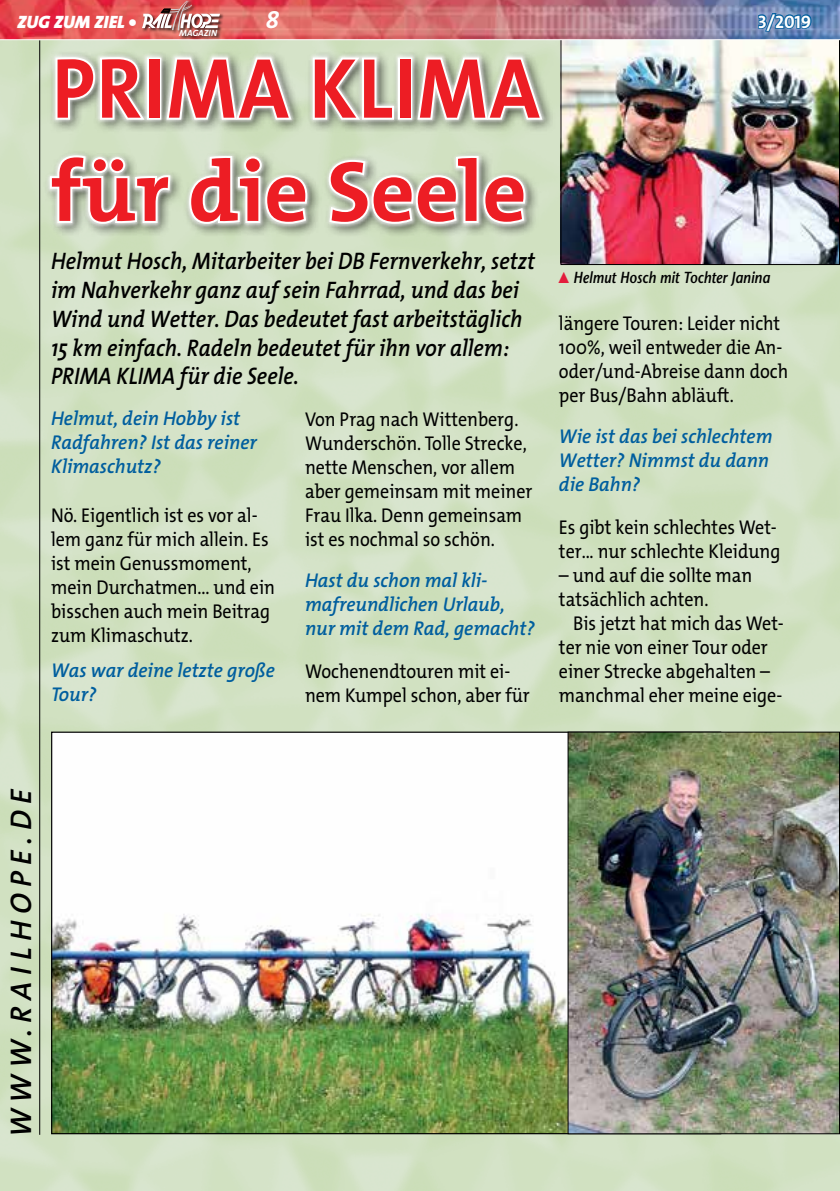
<style>
.page{position:relative;width:840px;height:1191px;background:#fff}
.page>*{position:absolute;margin:0;border:0;box-sizing:border-box;transform-origin:0 0}
.t1{font:700 86px/103.2px "The Mix Os F";letter-spacing:.01em;color:#ed1d24;scale:.93 1}
.t2{font:italic 600 30px "The Mix Os F";letter-spacing:.22em;color:#000}
.t3{font:italic 600 24px/28.8px "The Mix Os F";color:#000;scale:.9 1}
.t4{font:italic 700 24px "The Mix Os F";color:#fff}
.t5{font:20px/24px "The Mix Os F";color:#000;scale:.9 1}
.t6{font:italic 600 20px/24px "The Mix Os F";color:#005e9e;scale:.95 1}
.t7{font:italic 900 18px "The Mix";color:#fff}
.t8{font:700 18px "The Mix Os F";color:#fff}
.t9{font:italic 600 16px "Stone Sans";color:#000;scale:.85 1}
.t10{font:italic 700 9px "The Mix Os F";color:#fff}
</style>
<div class="page">
<img style="left:0;top:40px;width:839px;height:1151px">
<hr style="left:39px;top:40px;width:1px;height:1094px;background:#000">
<div style="left:43px;top:50px;width:513px;height:188px;background:#000;opacity:.75"></div>
<div style="left:46px;top:53px;width:500px;height:175px;background:#fff;opacity:.75"></div>
<svg style="left:310px;top:56px;width:86px;height:67px"></svg>
<div style="left:397px;top:58px;width:15px;height:62px;border:4px solid #fff"></div>
<svg style="left:415px;top:40px;width:129px;height:83px"></svg>
<svg style="left:48px;top:153px;width:124px;height:73px"></svg>
<svg style="left:187px;top:154px;width:122px;height:72px"></svg>
<svg style="left:326px;top:154px;width:201px;height:72px"></svg>
<img style="left:562px;top:40px;width:275px;height:223px">
<div style="left:560px;top:34px;width:279px;height:231px;border:1px solid #000"></div>
<img style="left:53px;top:733px;width:514px;height:399px">
<img style="left:569px;top:733px;width:268px;height:399px">
<div style="left:567px;top:731px;width:272px;height:403px;border:1px solid #000"></div>
<img style="left:0;top:0;width:839px;height:39px">
<svg style="left:756px;top:11px;width:56px;height:22px"></svg>
<hr style="left:0;top:39px;width:839px;height:1px;background:#fff">
<svg style="left:53px;top:1px;width:241px;height:122px"></svg>
<svg style="left:558px;top:272px;width:10px;height:11px"></svg>
<p class="t7" style="left:17px;top:6px;width:121px">ZUG ZUM ZIEL •</p>
<p class="t4" style="left:266px;top:4px;width:15px">8</p>
<p class="t8" style="left:757px;top:10px;width:55px">3/2019</p>
<p class="t10" style="left:179px;top:27px;width:39px">MAGAZIN</p>
<h1 class="t1" style="left:51px;top:38px;width:526px">PRIMA KLIMA für die Seele</h1>
<p class="t3" style="left:51px;top:247px;width:539px">Helmut Hosch, Mitarbeiter bei DB Fernverkehr, setzt im Nahverkehr ganz auf sein Fahrrad, und das bei Wind und Wetter. Das bedeutet fast arbeitstäglich 15 km einfach. Radeln bedeutet für ihn vor allem:<br>PRIMA KLIMA für die Seele.</p>
<p class="t6" style="left:51px;top:406px;width:218px">Helmut, dein Hobby ist<br>Radfahren? Ist das reiner<br>Klimaschutz?</p>
<p class="t5" style="left:51px;top:503px;width:250px">Nö. Eigentlich ist es vor al&shy;lem ganz für mich allein. Es ist mein Genussmoment, mein Durchatmen... und ein bisschen auch mein Beitrag zum Klimaschutz.</p>
<p class="t6" style="left:51px;top:659px;width:237px">Was war deine letzte große<br>Tour?</p>
<p class="t5" style="left:305px;top:407px;width:254px">Von Prag nach Wittenberg.<br>Wunderschön. Tolle Strecke, nette Menschen, vor allem aber gemeinsam mit meiner<br>Frau Ilka. Denn gemeinsam ist es nochmal so schön.</p>
<p class="t6" style="left:305px;top:568px;width:243px">Hast du schon mal kli&shy;mafreundlichen Urlaub, nur mit dem Rad, gemacht?</p>
<p class="t5" style="left:305px;top:659px;width:251px">Wochenendtouren mit ei&shy;nem Kumpel schon, aber für</p>
<p class="t9" style="left:573px;top:268px;width:233px">Helmut Hosch mit Tochter Janina</p>
<p class="t5" style="left:558px;top:311px;width:256px">längere Touren: Leider nicht<br>100%, weil entweder die An&shy;oder/und-Abreise dann doch per Bus/Bahn abläuft.</p>
<p class="t6" style="left:558px;top:424px;width:226px">Wie ist das bei schlechtem<br>Wetter? Nimmst du dann die Bahn?</p>
<p class="t5" style="left:558px;top:515px;width:247px">Es gibt kein schlechtes Wet&shy;ter... nur schlechte Kleidung</p>
<p class="t5" style="left:558px;top:563px;width:216px">– und auf die sollte man tatsächlich achten.</p>
<p class="t5" style="left:558px;top:611px;width:251px;text-indent:14px">Bis jetzt hat mich das Wet&shy;ter nie von einer Tour oder einer Strecke abgehalten – manchmal eher meine eige-</p>
<h2 class="t2" style="left:2px;top:1137px;width:350px;rotate:-90deg">WWW.RAILHOPE.DE</h2>
</div>
